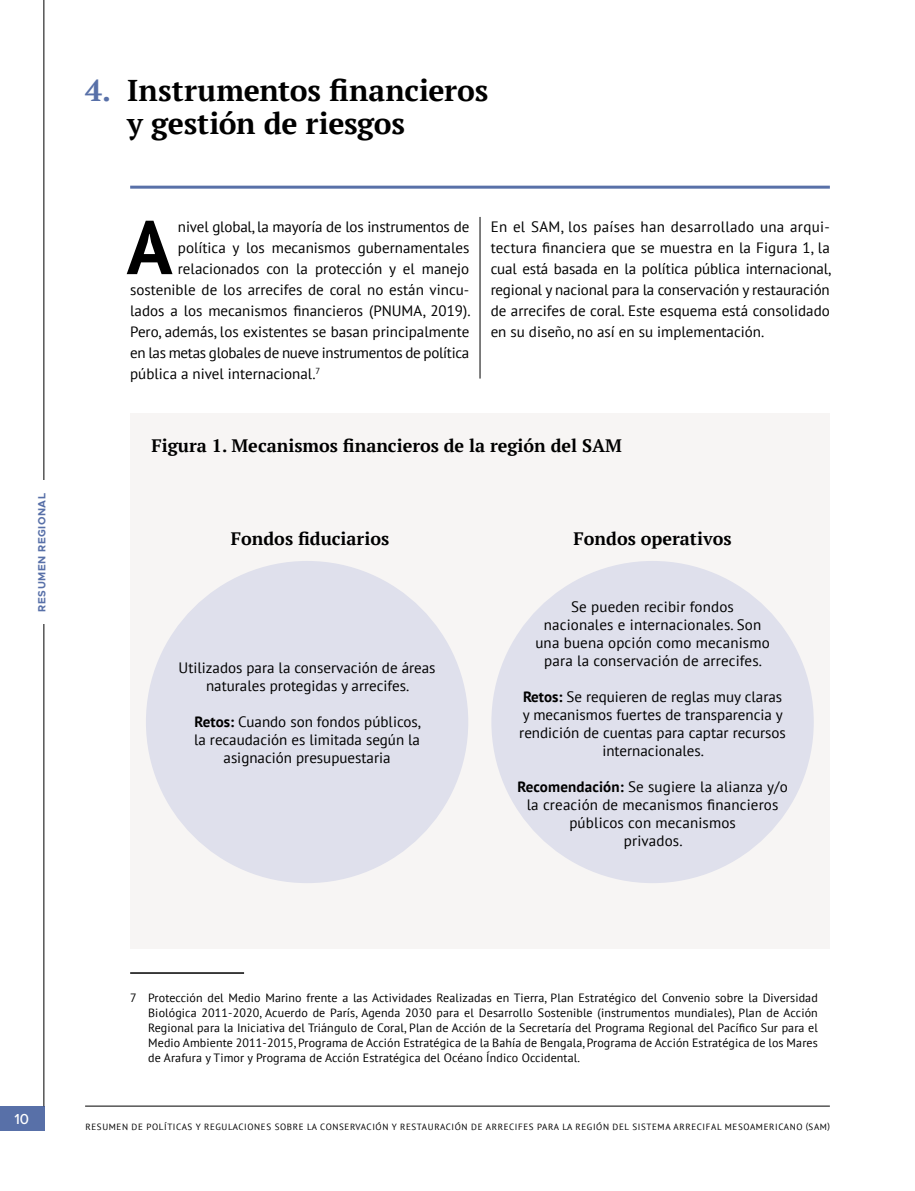
<style>
.page{position:relative;width:915px;height:1191px;background:#fff}
.page>*{position:absolute;margin:0;border:0;box-sizing:border-box;transform-origin:0 0}
.t1{font:700 75.75px "PT Sans";color:#000}
.t2{font:700 30px/33px "PT Serif";letter-spacing:-.01em;color:#000}
.t3{font:700 18px "PT Serif";color:#000}
.t4{font:15px/18px "PT Sans";color:#000;text-align:center}
.t5{font:15px "PT Sans";letter-spacing:-.02em;color:#000}
.t6{font:500 15px "Proxima Nova";color:#fff}
.t7{font:12px/15px "PT Sans";letter-spacing:.01em;color:#000;text-align:justify}
.t8{font:700 10.5px "Metropolis";letter-spacing:.05em;color:#5870a8}
.t9{font:9px "PT Sans";letter-spacing:.07em;color:#000}
.s1{color:#5870a8}
.s2{font-weight:700}
</style>
<div class="page">
<hr style="left:85px;top:1105px;width:744px;height:1px;background:#000">
<div style="left:0;top:1106px;width:44px;height:24px;background:#5870a8"></div>
<hr style="left:44px;top:0;width:1px;height:1106px;background:#000">
<div style="left:30px;top:480px;width:23px;height:144px;background:#fff"></div>
<div style="left:130px;top:412px;width:699px;height:536px;background:#f7f5f4"></div>
<div style="left:146px;top:561px;width:322px;height:322px;background:#dfe0ec;border-radius:50%"></div>
<hr style="left:130px;top:186px;width:699px;height:3px;background:#5870a8">
<div style="left:491px;top:561px;width:322px;height:322px;background:#dfe0ec;border-radius:50%"></div>
<hr style="left:479px;top:217px;width:1px;height:161px;background:#000">
<hr style="left:130px;top:972px;width:114px;height:1px;background:#000">
<p class="t8" style="left:35px;top:611px;width:120px;rotate:-90deg">RESUMEN REGIONAL</p>
<h2 class="t2" style="left:127px;top:73px;width:362px;text-indent:-42px"><span class="s1">4.</span> Instrumentos financieros y gestión de riesgos</h2>
<h1 class="t1" style="left:127px;top:197px;width:47px">A</h1>
<p class="t4" style="left:178px;top:217px;width:293px">nivel global, la mayoría de los instrumentos de</p>
<p class="t4" style="left:178px;top:238px;width:293px">política y los mecanismos gubernamentales</p>
<p class="t4" style="left:178px;top:259px;width:293px">relacionados con la protección y el manejo</p>
<p class="t4" style="left:130px;top:280px;width:340px">sostenible de los arrecifes de coral no están vincu-</p>
<p class="t4" style="left:130px;top:301px;width:342px">lados a los mecanismos financieros (PNUMA, 2019).</p>
<p class="t4" style="left:130px;top:322px;width:340px">Pero, además, los existentes se basan principalmente</p>
<p class="t5" style="left:130px;top:343px;width:340px">en las metas globales de nueve instrumentos de política</p>
<p class="t4" style="left:130px;top:364px;width:191px">pública a nivel internacional.<sup>7</sup></p>
<p class="t4" style="left:490px;top:216px;width:342px;line-height:21px;text-align:justify">En el SAM, los países han desarrollado una arqui&shy;tectura financiera que se muestra en la Figura 1, la cual está basada en la política pública internacional, regional y nacional para la conservación y restauración de arrecifes de coral. Este esquema está consolidado en su diseño, no así en su implementación.</p>
<p class="t3" style="left:151px;top:433px;width:472px">Figura 1. Mecanismos financieros de la región del SAM</p>
<p class="t3" style="left:231px;top:526px;width:160px">Fondos fiduciarios</p>
<p class="t3" style="left:573px;top:526px;width:159px">Fondos operativos</p>
<p class="t4" style="left:178px;top:658px;width:258px">Utilizados para la conservación de áreas naturales protegidas y arrecifes.</p>
<p class="t4" style="left:194px;top:712px;width:228px"><span class="s2">Retos:</span> Cuando son fondos públicos, la recaudación es limitada según la asignación presupuestaria</p>
<p class="t4" style="left:535px;top:597px;width:236px">Se pueden recibir fondos nacionales e internacionales. Son una buena opción como mecanismo para la conservación de arrecifes.</p>
<p class="t4" style="left:519px;top:687px;width:268px"><span class="s2">Retos:</span> Se requieren de reglas muy claras y mecanismos fuertes de transparencia y rendición de cuentas para captar recursos internacionales.</p>
<p class="t4" style="left:517px;top:777px;width:272px"><span class="s2">Recomendación:</span> Se sugiere la alianza y/o la creación de mecanismos financieros públicos con mecanismos<br>privados.</p>
<p class="t6" style="left:15px;top:1108px;width:16px">10</p>
<p class="t7" style="left:148px;top:989px;width:671px;text-indent:-18px">7 Protección del Medio Marino frente a las Actividades Realizadas en Tierra, Plan Estratégico del Convenio sobre la Diversidad Biológica 2011-2020, Acuerdo de París, Agenda 2030 para el Desarrollo Sostenible (instrumentos mundiales), Plan de Acción Regional para la Iniciativa del Triángulo de Coral, Plan de Acción de la Secretaría del Programa Regional del Pacífico Sur para el Medio Ambiente 2011-2015, Programa de Acción Estratégica de la Bahía de Bengala, Programa de Acción Estratégica de los Mares de Arafura y Timor y Programa de Acción Estratégica del Océano Índico Occidental.</p>
<p class="t9" style="left:85px;top:1120px;width:745px">RESUMEN DE POLÍTICAS Y REGULACIONES SOBRE LA CONSERVACIÓN Y RESTAURACIÓN DE ARRECIFES PARA LA REGIÓN DEL SISTEMA ARRECIFAL MESOAMERICANO (SAM)</p>
</div>
